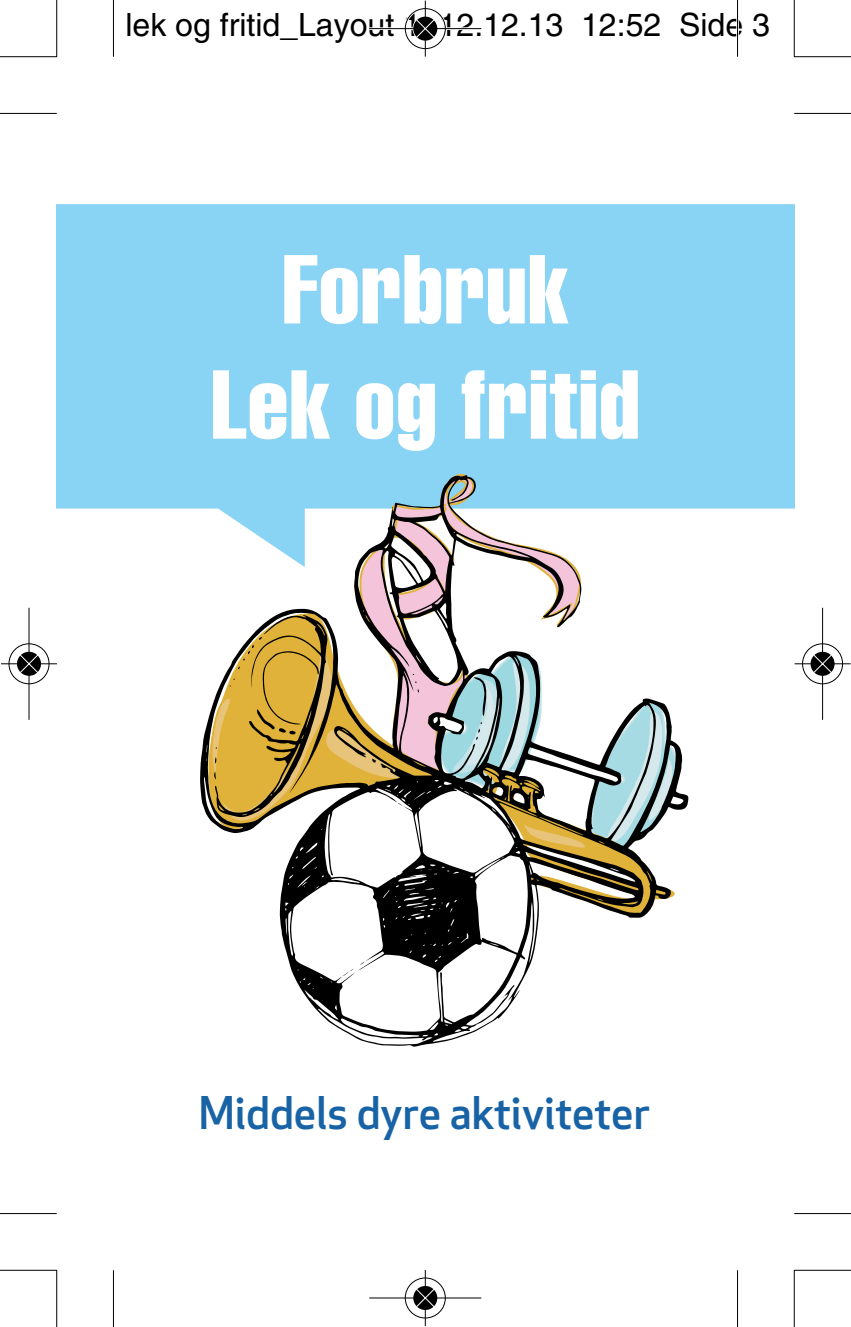
<style>
.page{position:relative;width:851px;height:1327px;background:#fff}
.page>*{position:absolute;margin:0;border:0;box-sizing:border-box;transform-origin:0 0}
.t1{font:extra-condensed 96px/115.2px "Helvetica";letter-spacing:.01em;color:#fff;text-align:center}
.t2{font:44px "Apex New PS Medium Tabular";color:#1863a5}
.t3{font:32px "Helvetica";color:#000}
</style>
<div class="page">
<div style="left:57px;top:204px;width:737px;height:305px;background:#89d3f4"></div>
<svg style="left:200px;top:475px;width:488px;height:572px"></svg>
<svg style="left:342px;top:961px;width:22px;height:15px"></svg>
<svg style="left:208px;top:464px;width:475px;height:451px"></svg>
<hr style="left:113px;top:0;width:1px;height:57px;background:#000">
<hr style="left:0;top:113px;width:57px;height:1px;background:#000">
<hr style="left:736px;top:0;width:2px;height:57px;background:#000">
<hr style="left:794px;top:113px;width:56px;height:1px;background:#000">
<hr style="left:113px;top:1270px;width:1px;height:57px;background:#000">
<hr style="left:0;top:1213px;width:57px;height:1px;background:#000">
<hr style="left:736px;top:1270px;width:2px;height:57px;background:#000">
<hr style="left:794px;top:1213px;width:56px;height:1px;background:#000">
<hr style="left:56px;top:0;width:1px;height:57px;background:#000">
<hr style="left:0;top:56px;width:57px;height:1px;background:#000">
<hr style="left:793px;top:0;width:1px;height:57px;background:#000">
<hr style="left:794px;top:56px;width:56px;height:1px;background:#000">
<hr style="left:56px;top:1270px;width:1px;height:57px;background:#000">
<hr style="left:0;top:1269px;width:57px;height:2px;background:#000">
<hr style="left:793px;top:1270px;width:1px;height:57px;background:#000">
<hr style="left:794px;top:1269px;width:56px;height:2px;background:#000">
<div style="left:404px;top:7px;width:42px;height:43px;border:3px solid #fff;border-radius:50%"></div>
<svg style="left:412px;top:16px;width:26px;height:25px"></svg>
<hr style="left:369px;top:28px;width:112px;height:1px;background:#000">
<hr style="left:424px;top:1px;width:2px;height:56px;background:#000">
<div style="left:404px;top:8px;width:42px;height:41px;border:1px solid #000;border-radius:50%"></div>
<svg style="left:413px;top:17px;width:24px;height:24px"></svg>
<svg style="left:415px;top:18px;width:20px;height:21px"></svg>
<div style="left:404px;top:1276px;width:42px;height:43px;border:3px solid #fff;border-radius:50%"></div>
<svg style="left:412px;top:1285px;width:26px;height:25px"></svg>
<hr style="left:369px;top:1297px;width:112px;height:1px;background:#000">
<hr style="left:424px;top:1270px;width:2px;height:56px;background:#000">
<div style="left:404px;top:1277px;width:42px;height:41px;border:1px solid #000;border-radius:50%"></div>
<svg style="left:413px;top:1286px;width:24px;height:24px"></svg>
<svg style="left:415px;top:1287px;width:20px;height:21px"></svg>
<div style="left:8px;top:642px;width:42px;height:43px;border:3px solid #fff;border-radius:50%"></div>
<svg style="left:16px;top:651px;width:26px;height:25px"></svg>
<hr style="left:28px;top:608px;width:2px;height:112px;background:#000">
<hr style="left:1px;top:663px;width:56px;height:1px;background:#000">
<div style="left:8px;top:643px;width:42px;height:41px;border:1px solid #000;border-radius:50%"></div>
<svg style="left:17px;top:652px;width:24px;height:24px"></svg>
<svg style="left:19px;top:653px;width:20px;height:21px"></svg>
<div style="left:801px;top:642px;width:42px;height:43px;border:3px solid #fff;border-radius:50%"></div>
<svg style="left:809px;top:651px;width:26px;height:25px"></svg>
<hr style="left:821px;top:608px;width:2px;height:112px;background:#000">
<hr style="left:794px;top:663px;width:56px;height:1px;background:#000">
<div style="left:802px;top:643px;width:40px;height:41px;border:1px solid #000;border-radius:50%"></div>
<svg style="left:810px;top:652px;width:24px;height:24px"></svg>
<svg style="left:812px;top:653px;width:20px;height:21px"></svg>
<p class="t3" style="left:125px;top:13px;width:645px">lek og fritid_Layout 1 12.12.13 12:52 Side 3</p>
<h1 class="t1" style="left:211px;top:238px;width:430px">Forbruk<br>Lek og fritid</h1>
<h2 class="t2" style="left:199px;top:1095px;width:452px">Middels dyre aktiviteter</h2>
</div>
